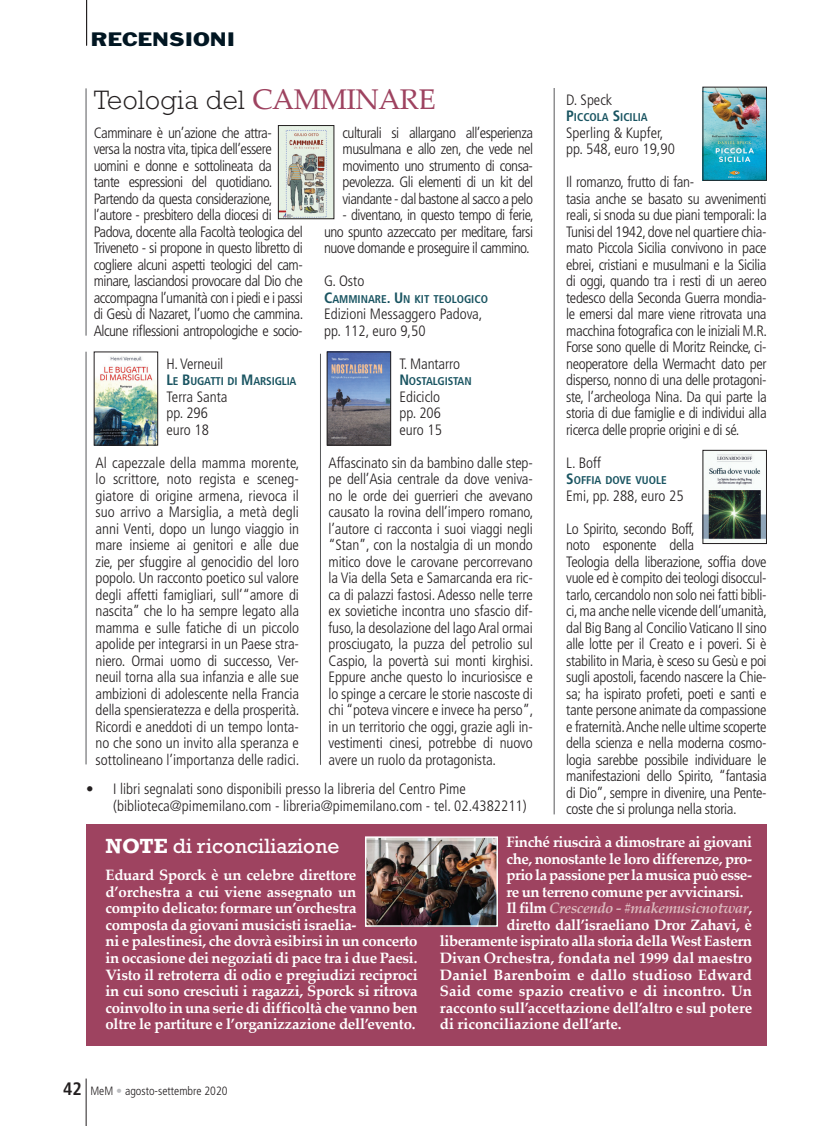
<style>
.page{position:relative;width:829px;height:1126px;background:#fff}
.page>*{position:absolute;margin:0;border:0;box-sizing:border-box;transform-origin:0 0}
.t1{font:300 27px "Rockwell Std";letter-spacing:.02em;color:#231f20}
.t2{font:21px "Rockwell Std";color:#fff}
.t3{font:18px "Franklin Gothic Std";color:#011622;scale:1.2 1}
.Recensioni{font:300 condensed 15px/16.5px "Frutiger LT Std";letter-spacing:-.025em;color:#231f20;text-align:justify}
.t4{font:700 15px/16.5px "Palatino Linotype";letter-spacing:-.015em;color:#fff}
.Recensioni-2{font:300 condensed 15px/16.5px "Frutiger LT Std";color:#231f20}
.t5{font:700 15px "Palatino Linotype";letter-spacing:.005em;color:#fff}
.t6{font:700 15px "Palatino Linotype";letter-spacing:.015em;color:#fff}
.t7{font:italic 700 15px "Palatino Linotype";letter-spacing:-.03em;color:#dbbabe}
.t8{font:300 condensed 12px "Frutiger LT Std";color:#231f20}
.Recensioni-3{font:700 condensed 11.25px "Frutiger LT Std";color:#195461}
.s1{font-family:"Palatino Linotype";font-weight:400;font-size:28.5px;color:#9e4360}
.s2{font-size:15px}
.s3{font-family:"Rockwell";font-weight:700}
.s4{font-weight:700;font-size:18px}
.s5{color:#bcbdc0}
.s6{font-style:normal;color:#fff}
</style>
<div class="page">
<hr style="left:86px;top:1078px;width:1px;height:47px;background:#231f20">
<hr style="left:86px;top:0;width:1px;height:46px;background:#231f20">
<div style="left:86px;top:824px;width:680px;height:221px;background:#9e4360"></div>
<hr style="left:86px;top:88px;width:1px;height:247px;background:#57585a">
<hr style="left:86px;top:352px;width:1px;height:412px;background:#57585a">
<hr style="left:320px;top:354px;width:1px;height:410px;background:#57585a">
<hr style="left:553px;top:88px;width:1px;height:726px;background:#57585a">
<img style="left:368px;top:839px;width:127px;height:84px">
<div style="left:365px;top:836px;width:133px;height:90px;border:2px solid #fff"></div>
<img style="left:280px;top:127px;width:52px;height:90px">
<div style="left:278px;top:125px;width:56px;height:94px;border:1px solid #231f20"></div>
<img style="left:96px;top:356px;width:60px;height:87px">
<div style="left:94px;top:352px;width:64px;height:93px;border:1px solid #231f20"></div>
<img style="left:329px;top:354px;width:60px;height:89px">
<div style="left:327px;top:352px;width:64px;height:93px;border:1px solid #231f20"></div>
<img style="left:704px;top:89px;width:60px;height:89px">
<img style="left:704px;top:454px;width:60px;height:86px">
<p class="t3" style="left:91px;top:28px;width:122px">RECENSIONI</p>
<p class="t1" style="left:94px;top:85px;width:343px">Teologia del <span class="s1">CAMMINARE</span></p>
<p class="Recensioni" style="left:94px;top:124px;width:211px;text-align:left">Camminare è un’azione che attra-<br>versa la nostra vita, tipica dell’essere uomini e donne e sottolineata da<br>tante espressioni del quotidiano.<br>Partendo da questa considerazione, l’autore - presbitero della diocesi di Padova, docente alla Facoltà teologica del Triveneto - si propone in questo libretto di cogliere alcuni aspetti teologici del cam&shy;minare, lasciandosi provocare dal Dio che accompagna l’umanità con i piedi e i passi di Gesù di Nazaret, l’uomo che cammina.<br>Alcune riflessioni antropologiche e socio-</p>
<p class="Recensioni" style="left:342px;top:124px;width:192px">culturali si allargano all’esperienza musulmana e allo zen, che vede nel movimento uno strumento di consa&shy;pevolezza. Gli elementi di un kit del viandante - dal bastone al sacco a pelo</p>
<p class="Recensioni" style="left:324px;top:207px;width:211px;text-indent:19px">- diventano, in questo tempo di ferie, uno spunto azzeccato per meditare, farsi nuove domande e proseguire il cammino.</p>
<p class="Recensioni" style="left:324px;top:273px;width:42px">G. Osto</p>
<p class="Recensioni-3" style="left:324px;top:292px;width:165px"><span class="s2">C</span>AMMINARE<span class="s2">. U</span> N KIT TEOLOGICO</p>
<p class="Recensioni-2" style="left:324px;top:306px;width:160px">Edizioni Messaggero Padova,</p>
<p class="Recensioni-2" style="left:324px;top:322px;width:103px">pp. 112, euro 9,50</p>
<p class="Recensioni" style="left:166px;top:355px;width:58px">H. Verneuil</p>
<p class="Recensioni-3" style="left:166px;top:374px;width:131px"><span class="s2">L</span>E <span class="s2">B</span>UGATTI DI <span class="s2">M</span>ARSIGLIA</p>
<p class="Recensioni-2" style="left:166px;top:388px;width:63px">Terra Santa</p>
<p class="Recensioni" style="left:166px;top:405px;width:43px">pp. 296</p>
<p class="Recensioni" style="left:166px;top:421px;width:44px">euro 18</p>
<p class="Recensioni" style="left:96px;top:454px;width:205px">Al capezzale della mamma morente, lo scrittore, noto regista e sceneg&shy;giatore di origine armena, rievoca il suo arrivo a Marsiglia, a metà degli anni Venti, dopo un lungo viaggio in mare insieme ai genitori e alle due zie, per sfuggire al genocidio del loro popolo. Un racconto poetico sul valore degli affetti famigliari, sull’“amore di nascita” che lo ha sempre legato alla mamma e sulle fatiche di un piccolo apolide per integrarsi in un Paese stra&shy;niero. Ormai uomo di successo, Ver&shy;neuil torna alla sua infanzia e alle sue ambizioni di adolescente nella Francia della spensieratezza e della prosperità.<br>Ricordi e aneddoti di un tempo lonta&shy;no che sono un invito alla speranza e sottolineano l’importanza delle radici.</p>
<p class="Recensioni" style="left:399px;top:355px;width:62px">T. Mantarro</p>
<p class="Recensioni-3" style="left:399px;top:374px;width:72px"><span class="s2">N</span>OSTALGISTAN</p>
<p class="Recensioni-2" style="left:399px;top:388px;width:42px">Ediciclo</p>
<p class="Recensioni" style="left:399px;top:405px;width:43px">pp. 206</p>
<p class="Recensioni" style="left:399px;top:421px;width:44px">euro 15</p>
<p class="Recensioni" style="left:328px;top:454px;width:206px">Affascinato sin da bambino dalle step&shy;pe dell’Asia centrale da dove veniva&shy;no le orde dei guerrieri che avevano causato la rovina dell’impero romano, l’autore ci racconta i suoi viaggi negli “Stan”, con la nostalgia di un mondo mitico dove le carovane percorrevano la Via della Seta e Samarcanda era ric&shy;ca di palazzi fastosi. Adesso nelle terre ex sovietiche incontra uno sfascio dif&shy;fuso, la desolazione del lago Aral ormai prosciugato, la puzza del petrolio sul Caspio, la povertà sui monti kirghisi.<br>Eppure anche questo lo incuriosisce e lo spinge a cercare le storie nascoste di chi “poteva vincere e invece ha perso”, in un territorio che oggi, grazie agli in&shy;vestimenti cinesi, potrebbe di nuovo avere un ruolo da protagonista.</p>
<p class="Recensioni-2" style="left:113px;top:780px;width:415px;text-indent:-27px">• I libri segnalati sono disponibili presso la libreria del Centro Pime (biblioteca@pimemilano.com - libreria@pimemilano.com - tel. 02.4382211)</p>
<p class="Recensioni" style="left:566px;top:91px;width:48px">D. Speck</p>
<p class="Recensioni-3" style="left:566px;top:110px;width:83px"><span class="s2">P</span>ICCOLA <span class="s2">S</span>ICILIA</p>
<p class="Recensioni-2" style="left:566px;top:124px;width:99px">Sperling &amp; Kupfer,</p>
<p class="Recensioni-2" style="left:566px;top:141px;width:110px">pp. 548, euro 19,90</p>
<p class="Recensioni" style="left:566px;top:174px;width:202px;text-align:left">Il romanzo, frutto di fan-<br>tasia anche se basato su avvenimenti reali, si snoda su due piani temporali: la Tunisi del 1942, dove nel quartiere chia&shy;mato Piccola Sicilia convivono in pace ebrei, cristiani e musulmani e la Sicilia di oggi, quando tra i resti di un aereo tedesco della Seconda Guerra mondia&shy;le emersi dal mare viene ritrovata una macchina fotografica con le iniziali M.R.<br>Forse sono quelle di Moritz Reincke, ci&shy;neoperatore della Wermacht dato per disperso, nonno di una delle protagoni&shy;ste, l’archeologa Nina. Da qui parte la storia di due famiglie e di individui alla ricerca delle proprie origini e di sé.</p>
<p class="Recensioni" style="left:566px;top:454px;width:36px">L. Boff</p>
<p class="Recensioni-3" style="left:566px;top:473px;width:102px"><span class="s2">S</span>OFFIA DOVE VUOLE</p>
<p class="Recensioni-2" style="left:566px;top:487px;width:119px">Emi, pp. 288, euro 25</p>
<p class="Recensioni" style="left:566px;top:520px;width:202px;text-align:left">Lo Spirito, secondo Boff,<br>noto esponente della<br>Teologia della liberazione, soffia dove vuole ed è compito dei teologi disoccul&shy;tarlo, cercandolo non solo nei fatti bibli&shy;ci, ma anche nelle vicende dell’umanità, dal Big Bang al Concilio Vaticano II sino alle lotte per il Creato e i poveri. Si è stabilito in Maria, è sceso su Gesù e poi sugli apostoli, facendo nascere la Chie&shy;sa; ha ispirato profeti, poeti e santi e tante persone animate da compassione e fraternità. Anche nelle ultime scoperte della scienza e nella moderna cosmo&shy;logia sarebbe possibile individuare le manifestazioni dello Spirito, “fantasia di Dio”, sempre in divenire, una Pente&shy;coste che si prolunga nella storia.</p>
<p class="t2" style="left:105px;top:833px;width:235px"><span class="s3">NOTE</span> di riconciliazione</p>
<p class="t4" style="left:105px;top:866px;width:313px">Eduard Sporck è un celebre direttore d’orchestra a cui viene assegnato un<br>compito delicato: formare un’orchestra composta da giovani musicisti israelia-<br>ni e palestinesi, che dovrà esibirsi in un concerto in occasione dei negoziati di pace tra i due Paesi.<br>Visto il retroterra di odio e pregiudizi reciproci in cui sono cresciuti i ragazzi, Sporck si ritrova coinvolto in una serie di difficoltà che vanno ben oltre le partiture e l’organizzazione dell’evento.</p>
<p class="t8" style="left:63px;top:1083px;width:166px"><span class="s4">42</span> MeM <span class="s5">•</span> agosto-settembre 2020</p>
<p class="t4" style="left:506px;top:833px;width:247px;text-align:justify">Finché riuscirà a dimostrare ai giovani che, nonostante le loro differenze, pro&shy;prio la passione per la musica può esse&shy;re un terreno comune per avvicinarsi.</p>
<p class="t7" style="left:506px;top:897px;width:247px"><span class="s6">Il film</span> Crescendo - #makemusicnotwar<span class="s6">,</span></p>
<p class="t4" style="left:506px;top:916px;width:247px">diretto dall’israeliano Dror Zahavi, è</p>
<p class="t4" style="left:440px;top:932px;width:313px">liberamente ispirato alla storia della West Eastern</p>
<p class="t4" style="left:440px;top:949px;width:313px">Divan Orchestra, fondata nel 1999 dal maestro</p>
<p class="t6" style="left:440px;top:963px;width:313px">Daniel Barenboim e dallo studioso Edward</p>
<p class="t5" style="left:440px;top:980px;width:313px">Said come spazio creativo e di incontro. Un</p>
<p class="t4" style="left:440px;top:998px;width:314px">racconto sull’accettazione dell’altro e sul potere</p>
<p class="t4" style="left:440px;top:1015px;width:183px">di riconciliazione dell’arte.</p>
</div>
